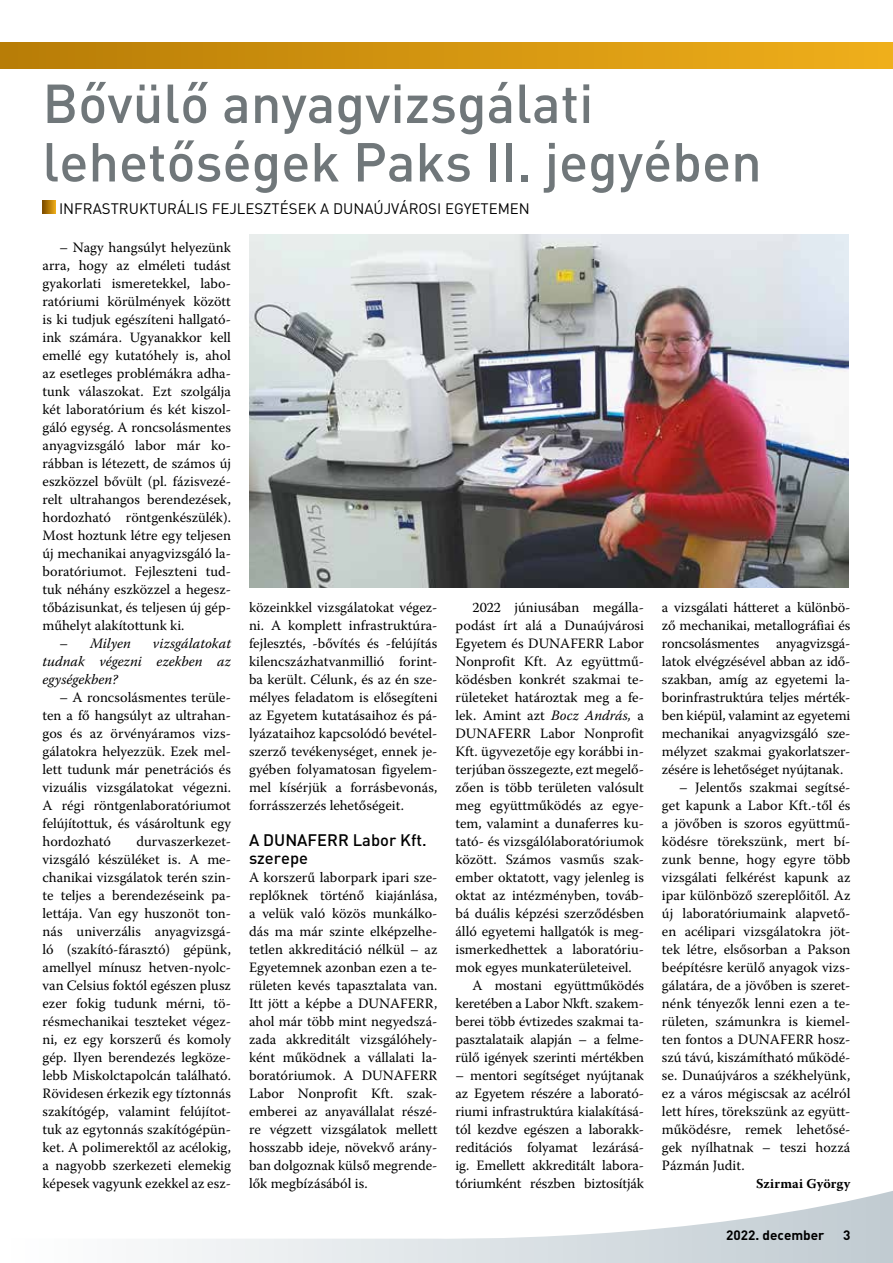
<style>
.page{position:relative;width:893px;height:1263px;background:#fff}
.page>*{position:absolute;margin:0;border:0;box-sizing:border-box;transform-origin:0 0}
.t1{font:500 54px/58.5px "DIN";color:#70777a}
.t2{font:500 16.5px/18px "DIN";color:#000}
.t3{font:15px "DIN";color:#000}
.t4{font:14.25px/18px "Warnock Pro";color:#000;text-align:justify}
.t5{font:italic 14.25px/18px "Warnock Pro";color:#000;text-align:justify}
.t6{font:700 13.5px "DIN";color:#000}
.t7{font:700 13.5px "Warnock Pro";letter-spacing:.01em;color:#000}
.s1{font-style:normal}
.s2{font-style:italic}
</style>
<div class="page">
<div style="left:0;top:43px;width:893px;height:25px;background:linear-gradient(to right,#b87c06,#efaf1b)"></div>
<svg style="left:43px;top:201px;width:12px;height:12px"></svg>
<img style="left:249px;top:235px;width:600px;height:353px">
<svg style="left:158px;top:1191px;width:735px;height:72px"></svg>
<h1 class="t1" style="left:43px;top:72px;width:721px">Bővülő anyagvizsgálati lehetőségek Paks II. jegyében</h1>
<p class="t3" style="left:59px;top:198px;width:472px">INFRASTRUKTURÁLIS FEJLESZTÉSEK A DUNAÚJVÁROSI EGYETEMEN</p>
<p class="t4" style="left:43px;top:238px;width:190px;text-indent:17px">– Nagy hangsúlyt helyezünk arra, hogy az elméleti tudást gyakorlati ismeretekkel, labo&shy;ratóriumi körülmények között is ki tudjuk egészíteni hallgató&shy;ink számára. Ugyanakkor kell emellé egy kutatóhely is, ahol az esetleges problémákra adha&shy;tunk válaszokat. Ezt szolgálja két laboratórium és két kiszol&shy;gáló egység. A roncsolásmentes anyagvizsgáló labor már ko&shy;rábban is létezett, de számos új eszközzel bővült (pl. fázisvezé&shy;relt ultrahangos berendezések, hordozható röntgenkészülék).<br>Most hoztunk létre egy teljesen új mechanikai anyagvizsgáló la&shy;boratóriumot. Fejleszteni tud&shy;tuk néhány eszközzel a hegesz&shy;tőbázisunkat, és teljesen új gép&shy;műhelyt alakítottunk ki.</p>
<p class="t5" style="left:60px;top:634px;width:73px"><span class="s1">–</span> Milyen</p>
<p class="t4" style="left:249px;top:598px;width:190px">közeinkkel vizsgálatokat végez&shy;ni. A komplett infrastruktúra&shy;fejlesztés, -bővítés és -felújítás kilencszázhatvanmillió forint&shy;ba került. Célunk, és az én sze&shy;mélyes feladatom is elősegíteni az Egyetem kutatásaihoz és pá&shy;lyázataihoz kapcsolódó bevétel&shy;szerző tevékenységet, ennek je&shy;gyében folyamatosan figyelem&shy;mel kísérjük a forrásbevonás, forrásszerzés lehetőségeit.</p>
<p class="t2" style="left:249px;top:830px;width:179px">A DUNAFERR Labor Kft. szerepe</p>
<p class="t4" style="left:249px;top:868px;width:190px">A korszerű laborpark ipari sze&shy;replőknek történő kiajánlása, a velük való közös munkálko&shy;dás ma már szinte elképzelhe&shy;tetlen akkreditáció nélkül – az Egyetemnek azonban ezen a te&shy;rületen kevés tapasztalata van.<br>Itt jött a képbe a DUNAFERR, ahol már több mint negyedszá&shy;zada akkreditált vizsgálóhely&shy;ként működnek a vállalati la&shy;boratóriumok. A DUNAFERR Labor Nonprofit Kft. szak&shy;emberei az anyavállalat részé&shy;re végzett vizsgálatok mellett hosszabb ideje, növekvő arány&shy;ban dolgoznak külső megrende&shy;lők megbízásából is.</p>
<p class="t4" style="left:662px;top:598px;width:190px">a vizsgálati hátteret a különbö&shy;ző mechanikai, metallográfiai és roncsolásmentes anyagvizsgá&shy;latok elvégzésével abban az idő&shy;szakban, amíg az egyetemi la&shy;borinfrastruktúra teljes mérték&shy;ben kiépül, valamint az egyetemi mechanikai anyagvizsgáló sze&shy;mélyzet szakmai gyakorlatszer&shy;zésére is lehetőséget nyújtanak.</p>
<p class="t4" style="left:662px;top:778px;width:190px;text-indent:17px">– Jelentős szakmai segítsé&shy;get kapunk a Labor Kft.-től és a jövőben is szoros együttmű&shy;ködésre törekszünk, mert bí&shy;zunk benne, hogy egyre több vizsgálati felkérést kapunk az ipar különböző szereplőitől. Az új laboratóriumaink alapvető&shy;en acélipari vizsgálatokra jöt&shy;tek létre, elsősorban a Pakson beépítésre kerülő anyagok vizs&shy;gálatára, de a jövőben is szeret&shy;nénk tényezők lenni ezen a te&shy;rületen, számunkra is kiemel&shy;ten fontos a DUNAFERR hos - szú távú, kiszámítható működé&shy;se. Dunaújváros a székhelyünk, ez a város mégiscsak az acélról lett híres, törekszünk az együtt&shy;működésre, remek lehetősé&shy;gek nyílhatnak – teszi hozzá Pázmán Judit.</p>
<p class="t7" style="left:756px;top:1175px;width:96px">Szirmai György</p>
<p class="t6" style="left:726px;top:1225px;width:100px">2022. december</p>
<p class="t6" style="left:843px;top:1225px;width:9px">3</p>
<p class="t4" style="left:472px;top:598px;width:173px">2022 júniusában megálla-</p>
<p class="t4" style="left:455px;top:616px;width:190px">podást írt alá a Dunaújvárosi</p>
<p class="t4" style="left:455px;top:634px;width:190px">Egyetem és DUNAFERR Labor</p>
<p class="t4" style="left:455px;top:652px;width:190px">Nonprofit Kft. Az együttmű-</p>
<p class="t4" style="left:455px;top:670px;width:190px">ködésben konkrét szakmai te-</p>
<p class="t4" style="left:455px;top:688px;width:190px">rületeket határoztak meg a fe-</p>
<p class="t4" style="left:455px;top:706px;width:190px">lek. Amint azt <span class="s2">Bocz András,</span> a</p>
<p class="t4" style="left:455px;top:724px;width:190px">DUNAFERR Labor Nonprofit</p>
<p class="t4" style="left:455px;top:742px;width:190px">Kft. ügyvezetője egy korábbi in-</p>
<p class="t4" style="left:455px;top:760px;width:190px">terjúban összegezte, ezt megelő-</p>
<p class="t4" style="left:455px;top:778px;width:190px">zően is több területen valósult</p>
<p class="t4" style="left:455px;top:796px;width:190px">meg együttműködés az egye-</p>
<p class="t4" style="left:455px;top:814px;width:190px">tem, valamint a dunaferres ku-</p>
<p class="t4" style="left:455px;top:832px;width:190px">tató- és vizsgálólaboratóriumok</p>
<p class="t4" style="left:455px;top:850px;width:190px">között. Számos vasműs szak-</p>
<p class="t4" style="left:455px;top:868px;width:190px">ember oktatott, vagy jelenleg is</p>
<p class="t4" style="left:455px;top:886px;width:190px">oktat az intézményben, továb-</p>
<p class="t4" style="left:455px;top:904px;width:190px">bá duális képzési szerződésben</p>
<p class="t4" style="left:455px;top:922px;width:190px">álló egyetemi hallgatók is meg-</p>
<p class="t4" style="left:455px;top:940px;width:190px">ismerkedhettek a laboratóriu-</p>
<p class="t4" style="left:455px;top:958px;width:178px">mok egyes munkaterületeivel.</p>
<p class="t4" style="left:472px;top:976px;width:173px">A mostani együttműködés</p>
<p class="t4" style="left:455px;top:994px;width:190px">keretében a Labor Nkft. szakem-</p>
<p class="t4" style="left:455px;top:1012px;width:190px">berei több évtizedes szakmai ta-</p>
<p class="t4" style="left:455px;top:1030px;width:190px">pasztalataik alapján – a felme-</p>
<p class="t4" style="left:455px;top:1048px;width:190px">rülő igények szerinti mértékben</p>
<p class="t4" style="left:455px;top:1066px;width:190px">– mentori segítséget nyújtanak az Egyetem részére a laborató&shy;riumi infrastruktúra kialakításá&shy;tól kezdve egészen a laborakk&shy;reditációs folyamat lezárásá&shy;ig. Emellett akkreditált labora&shy;tóriumként részben biztosítják</p>
<p class="t5" style="left:43px;top:634px;width:190px;text-indent:110px">vizsgálatokat tudnak végezni ezekben az egységekben?</p>
<p class="t4" style="left:43px;top:688px;width:190px;text-indent:17px">– A roncsolásmentes terüle&shy;ten a fő hangsúlyt az ultrahan&shy;gos és az örvényáramos vizs&shy;gálatokra helyezzük. Ezek mel&shy;lett tudunk már penetrációs és vizuális vizsgálatokat végezni.<br>A régi röntgenlaboratóriumot felújítottuk, és vásároltunk egy hordozható</p>
<p class="t4" style="left:43px;top:832px;width:190px;text-indent:94px">durvaszerkezet&shy;vizsgáló készüléket is. A me&shy;chanikai vizsgálatok terén szin&shy;te teljes a berendezéseink pa&shy;lettája. Van egy huszonöt ton&shy;nás univerzális anyagvizsgá&shy;ló (szakító-fárasztó) gépünk, amellyel mínusz hetven-nyolc&shy;van Celsius foktól egészen plusz ezer fokig tudunk mérni, tö&shy;résmechanikai teszteket végez&shy;ni, ez egy korszerű és komoly gép. Ilyen berendezés legköze&shy;lebb Miskolctapolcán található.<br>Rövidesen érkezik egy tíztonnás szakítógép, valamint felújítot&shy;tuk az egytonnás szakítógépün&shy;ket. A polimerektől az acélokig, a nagyobb szerkezeti elemekig képesek vagyunk ezekkel az esz-</p>
</div>
